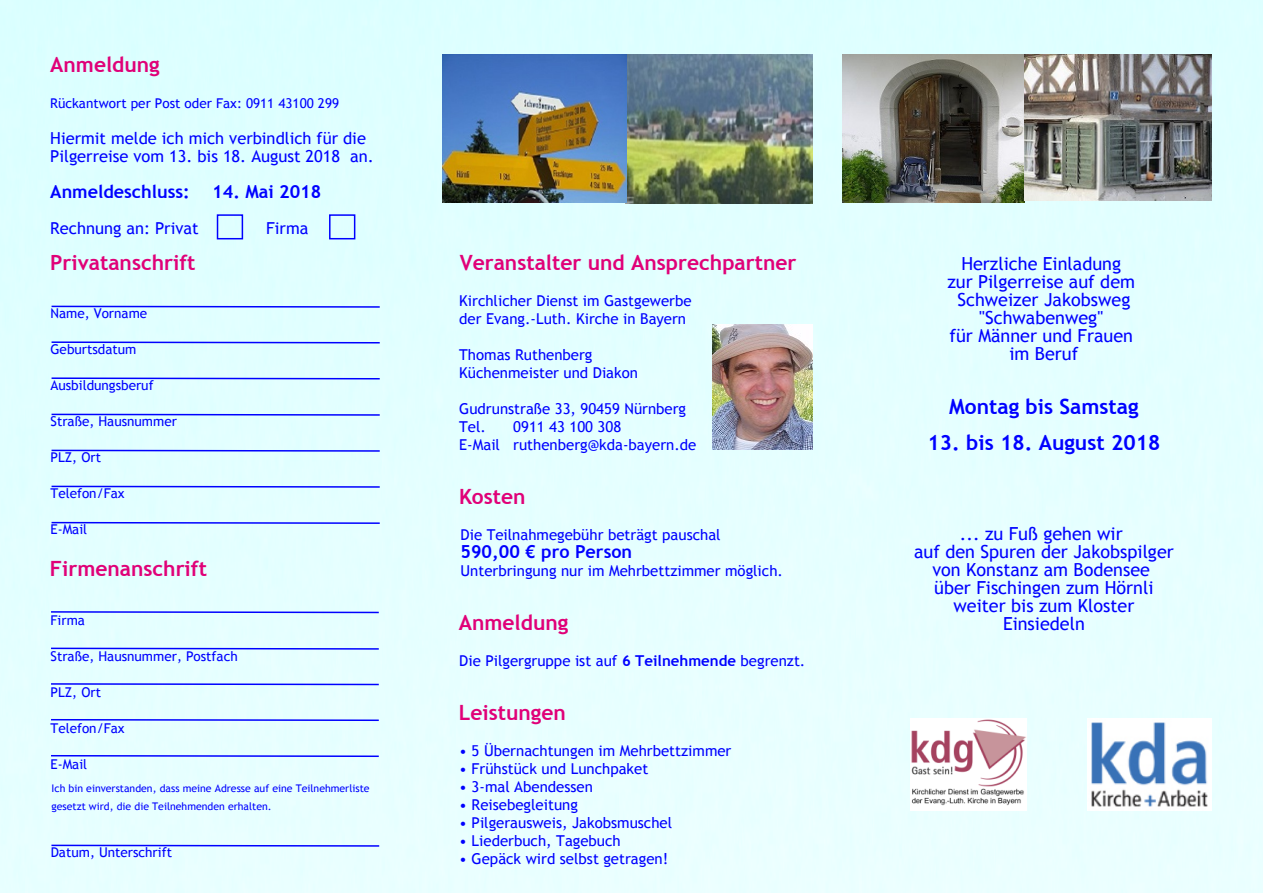
<style>
.page{position:relative;width:1263px;height:893px;background:#e4ffff}
.page>*{position:absolute;margin:0;border:0;box-sizing:border-box;transform-origin:0 0}
.t1{font:700 21px "Trebuchet MS";color:#e00078}
.t2{font:700 21px "Trebuchet MS";color:#00f}
.t3{font:18px/18px "Trebuchet MS";color:#00f;text-align:center}
.t4{font:700 18px "Trebuchet MS";color:#00f}
.t5{font:16.5px/18px "Trebuchet MS";color:#00f}
.t6{font:15px/18px "Trebuchet MS";color:#00f}
.t7{font:13.5px "Trebuchet MS";color:#00f}
.t8{font:10.5px/18px "Trebuchet MS";color:#00f}
.s1{font-weight:700}
</style>
<div class="page">
<img style="left:911px;top:718px;width:115px;height:92px">
<svg style="left:50px;top:305px;width:331px;height:3px"></svg>
<svg style="left:50px;top:341px;width:331px;height:3px"></svg>
<svg style="left:50px;top:377px;width:331px;height:3px"></svg>
<svg style="left:50px;top:413px;width:331px;height:3px"></svg>
<svg style="left:50px;top:449px;width:331px;height:3px"></svg>
<svg style="left:50px;top:485px;width:331px;height:3px"></svg>
<svg style="left:50px;top:521px;width:331px;height:4px"></svg>
<svg style="left:50px;top:610px;width:330px;height:4px"></svg>
<svg style="left:50px;top:647px;width:330px;height:3px"></svg>
<svg style="left:50px;top:682px;width:330px;height:4px"></svg>
<svg style="left:50px;top:718px;width:330px;height:4px"></svg>
<svg style="left:50px;top:754px;width:330px;height:4px"></svg>
<svg style="left:50px;top:844px;width:331px;height:3px"></svg>
<img style="left:713px;top:324px;width:99px;height:125px">
<img style="left:1088px;top:718px;width:123px;height:92px">
<img style="left:842px;top:54px;width:370px;height:148px">
<img style="left:442px;top:54px;width:370px;height:149px">
<div style="left:217px;top:214px;width:26px;height:25px;border:2px solid #00f"></div>
<div style="left:329px;top:214px;width:26px;height:25px;border:2px solid #00f"></div>
<h1 class="t1" style="left:50px;top:56px;width:111px">Anmeldung</h1>
<p class="t7" style="left:50px;top:98px;width:290px">Rückantwort per Post oder Fax: 0911 43100 299</p>
<p class="t5" style="left:50px;top:131px;width:325px">Hiermit melde ich mich verbindlich für die<br>Pilgerreise vom 13. bis 18. August 2018 an.</p>
<p class="t4" style="left:50px;top:185px;width:273px">Anmeldeschluss: 14. Mai 2018</p>
<p class="t5" style="left:50px;top:221px;width:150px">Rechnung an: Privat</p>
<p class="t5" style="left:266px;top:221px;width:44px">Firma</p>
<h1 class="t1" style="left:50px;top:254px;width:147px">Privatanschrift</h1>
<p class="t3" style="left:947px;top:256px;width:189px">Herzliche Einladung zur Pilgerreise auf dem<br>Schweizer Jakobsweg "Schwabenweg"<br>für Männer und Frauen im Beruf</p>
<h1 class="t1" style="left:460px;top:254px;width:338px">Veranstalter und Ansprechpartner</h1>
<p class="t6" style="left:459px;top:293px;width:234px">Kirchlicher Dienst im Gastgewerbe der Evang.‐Luth. Kirche in Bayern</p>
<p class="t6" style="left:459px;top:347px;width:180px">Thomas Ruthenberg<br>Küchenmeister und Diakon</p>
<p class="t6" style="left:459px;top:401px;width:228px">Gudrunstraße 33, 90459 Nürnberg<br>Tel.</p>
<p class="t7" style="left:51px;top:308px;width:98px">Name, Vorname</p>
<p class="t7" style="left:51px;top:344px;width:88px">Geburtsdatum</p>
<p class="t7" style="left:51px;top:380px;width:105px">Ausbildungsberuf</p>
<p class="t7" style="left:51px;top:416px;width:128px">Straße, Hausnummer</p>
<p class="t7" style="left:51px;top:452px;width:52px">PLZ, Ort</p>
<p class="t7" style="left:51px;top:488px;width:76px">Telefon/Fax</p>
<p class="t7" style="left:51px;top:524px;width:38px">E‐Mail</p>
<h1 class="t2" style="left:949px;top:398px;width:191px">Montag bis Samstag</h1>
<h1 class="t2" style="left:927px;top:434px;width:234px">13. bis 18. August 2018</h1>
<p class="t6" style="left:459px;top:419px;width:239px;text-indent:54px">0911 43 100 308<br>E‐Mail ruthenberg@kda‐bayern.de</p>
<h1 class="t1" style="left:459px;top:488px;width:68px">Kosten</h1>
<p class="t6" style="left:460px;top:527px;width:262px">Die Teilnahmegebühr beträgt pauschal</p>
<p class="t4" style="left:460px;top:545px;width:173px">590,00 € pro Person</p>
<p class="t6" style="left:460px;top:563px;width:324px">Unterbringung nur im Mehrbettzimmer möglich.</p>
<p class="t3" style="left:914px;top:526px;width:261px">... zu Fuß gehen wir<br>auf den Spuren der Jakobspilger von Konstanz am Bodensee<br>über Fischingen zum Hörnli weiter bis zum Kloster<br>Einsiedeln</p>
<h1 class="t1" style="left:50px;top:560px;width:159px">Firmenanschrift</h1>
<h1 class="t1" style="left:459px;top:614px;width:111px">Anmeldung</h1>
<p class="t6" style="left:459px;top:653px;width:348px">Die Pilgergruppe ist auf <span class="s1">6 Teilnehmende</span> begrenzt.</p>
<p class="t7" style="left:51px;top:615px;width:36px">Firma</p>
<p class="t7" style="left:51px;top:651px;width:189px">Straße, Hausnummer, Postfach</p>
<p class="t7" style="left:51px;top:687px;width:52px">PLZ, Ort</p>
<p class="t7" style="left:51px;top:723px;width:76px">Telefon/Fax</p>
<p class="t7" style="left:51px;top:759px;width:38px">E‐Mail</p>
<h1 class="t1" style="left:459px;top:704px;width:109px">Leistungen</h1>
<p class="t6" style="left:459px;top:743px;width:274px">• 5 Übernachtungen im Mehrbettzimmer</p>
<p class="t6" style="left:459px;top:761px;width:191px">• Frühstück und Lunchpaket</p>
<p class="t6" style="left:459px;top:779px;width:135px">• 3‐mal Abendessen</p>
<p class="t6" style="left:459px;top:797px;width:120px">• Reisebegleitung</p>
<p class="t6" style="left:459px;top:815px;width:214px">• Pilgerausweis, Jakobsmuschel</p>
<p class="t6" style="left:459px;top:833px;width:163px">• Liederbuch, Tagebuch</p>
<p class="t6" style="left:459px;top:851px;width:210px">• Gepäck wird selbst getragen!</p>
<p class="t8" style="left:52px;top:780px;width:320px">Ich bin einverstanden, dass meine Adresse auf eine Teilnehmerliste gesetzt wird, die die Teilnehmenden erhalten.</p>
<p class="t7" style="left:51px;top:847px;width:123px">Datum, Unterschrift</p>
</div>
